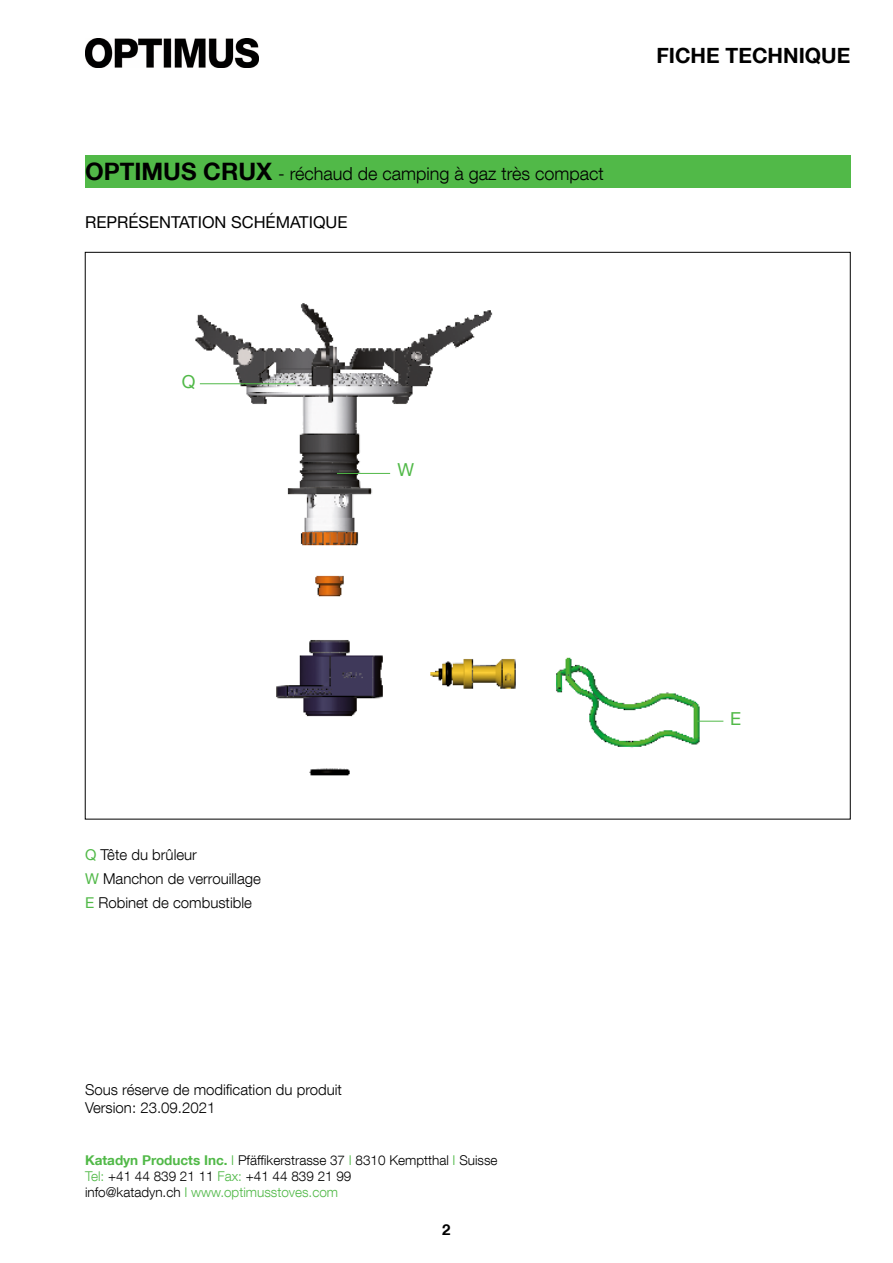
<style>
.page{position:relative;width:893px;height:1263px;background:#fff}
.page>*{position:absolute;margin:0;border:0;box-sizing:border-box;transform-origin:0 0}
.t1{font:700 21px "Helvetica Neue LT Com";color:#000}
.t2{font:300 18px "Helvetica Neue LT Com";color:#000}
.t3{font:18px "Helvetica Neue LT Pro";color:#51b948}
.t4{font:16.5px "Helvetica Neue LT Pro";color:#000}
.t5{font:300 15px/24px "Helvetica Neue LT Com";color:#000}
.t6{font:700 15px "Helvetica Neue LT Com";color:#000}
.t7{font:300 13.5px/16.2px "Helvetica Neue LT Com";color:#000}
.s1{font-weight:700;font-size:24px}
.s2{font-family:"Helvetica Neue LT Pro";font-weight:400;color:#51b948}
.s3{font-weight:700;color:#51b948}
.s4{color:#51b948}
</style>
<div class="page">
<img style="left:85px;top:39px;width:174px;height:28px">
<div style="left:85px;top:155px;width:765px;height:33px;background:#51b948"></div>
<img style="left:195px;top:303px;width:529px;height:473px">
<svg style="left:697px;top:721px;width:26px;height:1px"></svg>
<hr style="left:200px;top:383px;width:96px;height:1px;background:#51b948">
<hr style="left:337px;top:473px;width:53px;height:1px;background:#51b948">
<h2 class="t2" style="left:85px;top:163px;width:520px"><span class="s1">OPTIMUS CRUX</span> - réchaud de camping à gaz très compact</h2>
<p class="t4" style="left:85px;top:212px;width:264px">REPRÉSENTATION SCHÉMATIQUE</p>
<h1 class="t1" style="left:656px;top:42px;width:196px">FICHE TECHNIQUE</h1>
<h2 class="t3" style="left:182px;top:370px;width:15px">Q</h2>
<h2 class="t3" style="left:398px;top:459px;width:18px">W</h2>
<p class="t5" style="left:85px;top:842px;width:177px"><span class="s2">Q</span> Tête du brûleur<br><span class="s2">W</span> Manchon de verrouillage<br><span class="s2">E</span> Robinet de combustible</p>
<p class="t5" style="left:85px;top:1080px;width:259px;line-height:18px">Sous réserve de modification du produit<br>Version: 23.09.2021</p>
<p class="t7" style="left:85px;top:1152px;width:414px"><span class="s3">Katadyn Products Inc.</span> <span class="s4">I</span> Pfäffikerstrasse 37 <span class="s4">I</span> 8310 Kemptthal <span class="s4">I</span> Suisse<br><span class="s4">Tel:</span> +41 44 839 21 11 <span class="s4">Fax:</span> +41 44 839 21 99<br>info@katadyn.ch <span class="s4">I www.optimusstoves.com</span></p>
<p class="t6" style="left:442px;top:1220px;width:10px">2</p>
<h2 class="t3" style="left:730px;top:708px;width:12px">E</h2>
</div>
